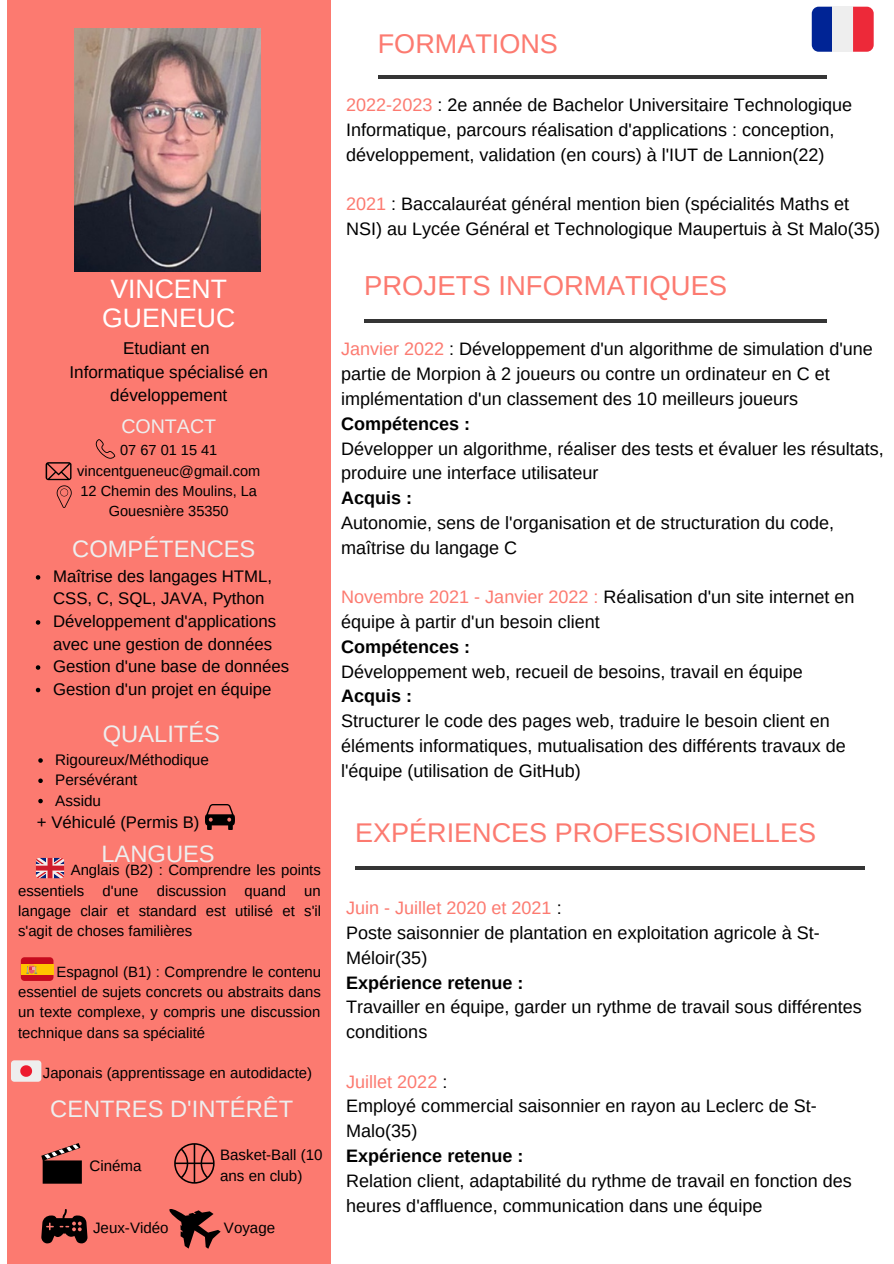
<style>
.page{position:relative;width:894px;height:1264px;background:#fff}
.page>*{position:absolute;margin:0;border:0;box-sizing:border-box;transform-origin:0 0}
.t1{font:27.45px "Arimo";color:#fc7a70}
.t2{font:27px "Arimo";color:#fc7a70}
.t3{font:26.55px/28.5px "Arimo";color:#fff;text-align:center}
.t4{font:23.7px "Arimo";color:#eee}
.t5{font:19.65px "Arimo";color:#eee}
.t6{font:18px/24.8px "Arimo";color:#000}
.t7{font:700 18px "Arimo";color:#000}
.t8{font:17.1px/23.7px "Arimo";color:#000;text-align:center}
.t9{font:16.8px/22.5px "Arimo";color:#000}
.t10{font:15.3px/20.2px "Arimo";color:#000}
.t11{font:15.15px/20.2px "Arimo";color:#000}
.t12{font:14.85px/20.2px "Arimo";color:#000;text-align:justify}
.t13{font:14.55px/20.2px "Arimo";color:#000;text-align:center}
.s1{color:#fc7a70}
</style>
<div class="page">
<div style="left:7px;top:0;width:323px;height:1263px;background:#fc7a70"></div>
<hr style="left:378px;top:75px;width:448px;height:4px;background:#353535">
<hr style="left:364px;top:319px;width:462px;height:3px;background:#353535">
<hr style="left:355px;top:866px;width:509px;height:3px;background:#353535">
<img style="left:74px;top:29px;width:186px;height:242px">
<svg style="left:852px;top:7px;width:21px;height:45px"></svg>
<svg style="left:811px;top:7px;width:21px;height:45px"></svg>
<div style="left:832px;top:7px;width:20px;height:45px;background:#eee"></div>
<svg style="left:36px;top:858px;width:28px;height:20px"></svg>
<div style="left:21px;top:957px;width:32px;height:23px;background:#c60a1d;border-radius:4px"></div>
<div style="left:21px;top:963px;width:32px;height:11px;background:#ffc400"></div>
<svg style="left:26px;top:964px;width:11px;height:9px"></svg>
<div style="left:11px;top:1060px;width:30px;height:21px;background:#eee;border-radius:3px"></div>
<svg style="left:20px;top:1065px;width:12px;height:11px"></svg>
<svg style="left:169px;top:1209px;width:51px;height:39px"></svg>
<svg style="left:174px;top:1143px;width:40px;height:40px"></svg>
<svg style="left:41px;top:1143px;width:41px;height:40px"></svg>
<svg style="left:41px;top:1209px;width:46px;height:34px"></svg>
<svg style="left:96px;top:439px;width:20px;height:19px"></svg>
<svg style="left:46px;top:462px;width:26px;height:46px"></svg>
<img style="left:205px;top:805px;width:30px;height:24px">
<svg style="left:36px;top:575px;width:4px;height:4px"></svg>
<svg style="left:36px;top:620px;width:4px;height:4px"></svg>
<svg style="left:36px;top:665px;width:4px;height:4px"></svg>
<svg style="left:36px;top:687px;width:4px;height:5px"></svg>
<svg style="left:38px;top:758px;width:5px;height:4px"></svg>
<svg style="left:38px;top:778px;width:5px;height:5px"></svg>
<svg style="left:38px;top:798px;width:5px;height:5px"></svg>
<h3 class="t3" style="left:102px;top:274px;width:134px">VINCENT<br>GUENEUC</h3>
<p class="t8" style="left:69px;top:336px;width:200px">Etudiant en<br>Informatique spécialisé en développement</p>
<p class="t5" style="left:121px;top:415px;width:96px">CONTACT</p>
<p class="t13" style="left:77px;top:440px;width:185px">07 67 01 15 41 vincentgueneuc@gmail.com<br>12 Chemin des Moulins, La<br>Gouesnière 35350</p>
<h3 class="t4" style="left:72px;top:535px;width:185px">COMPÉTENCES</h3>
<p class="t9" style="left:53px;top:565px;width:238px">Maîtrise des langages HTML,<br>CSS, C, SQL, JAVA, Python<br>Développement d'applications avec une gestion de données<br>Gestion d'une base de données<br>Gestion d'un projet en équipe</p>
<h3 class="t4" style="left:103px;top:720px;width:119px">QUALITÉS</h3>
<p class="t10" style="left:55px;top:749px;width:155px">Rigoureux/Méthodique<br>Persévérant<br>Assidu</p>
<p class="t9" style="left:37px;top:810px;width:164px">+ Véhiculé (Permis B)</p>
<h3 class="t4" style="left:101px;top:840px;width:115px">LANGUES</h3>
<p class="t12" style="left:18px;top:860px;width:304px;text-indent:53px">Anglais (B2) : Comprendre les points essentiels d'une discussion quand un langage clair et standard est utilisé et s'il s'agit de choses familières</p>
<p class="t12" style="left:18px;top:961px;width:304px;text-indent:38px">Espagnol (B1) : Comprendre le contenu essentiel de sujets concrets ou abstraits dans un texte complexe, y compris une discussion technique dans sa spécialité</p>
<p class="t12" style="left:43px;top:1062px;width:270px">Japonais (apprentissage en autodidacte)</p>
<h3 class="t4" style="left:50px;top:1095px;width:244px">CENTRES D'INTÉRÊT</h3>
<p class="t11" style="left:89px;top:1155px;width:53px">Cinéma</p>
<p class="t11" style="left:220px;top:1144px;width:104px">Basket-Ball (10 ans en club)</p>
<p class="t11" style="left:93px;top:1217px;width:77px">Jeux-Vidéo</p>
<p class="t11" style="left:224px;top:1217px;width:53px">Voyage</p>
<h2 class="t2" style="left:378px;top:29px;width:181px">FORMATIONS</h2>
<p class="t6" style="left:346px;top:93px;width:507px"><span class="s1">2022-2023</span> : 2e année de Bachelor Universitaire Technologique<br>Informatique, parcours réalisation d'applications : conception, développement, validation (en cours) à l'IUT de Lannion(22)</p>
<p class="t6" style="left:346px;top:192px;width:535px"><span class="s1">2021</span> : Baccalauréat général mention bien (spécialités Maths et<br>NSI) au Lycée Général et Technologique Maupertuis à St Malo(35)</p>
<h1 class="t1" style="left:364px;top:270px;width:364px">PROJETS INFORMATIQUES</h1>
<p class="t6" style="left:341px;top:337px;width:533px"><span class="s1">Janvier 2022</span> : Développement d'un algorithme de simulation d'une partie de Morpion à 2 joueurs ou contre un ordinateur en C et implémentation d'un classement des 10 meilleurs joueurs</p>
<p class="t7" style="left:341px;top:413px;width:131px">Compétences :</p>
<p class="t6" style="left:341px;top:436px;width:544px">Développer un algorithme, réaliser des tests et évaluer les résultats, produire une interface utilisateur</p>
<p class="t7" style="left:341px;top:488px;width:72px">Acquis :</p>
<p class="t6" style="left:341px;top:510px;width:494px">Autonomie, sens de l'organisation et de structuration du code, maîtrise du langage C</p>
<p class="t6" style="left:341px;top:584px;width:514px"><span class="s1">Novembre 2021 - Janvier 2022 :</span> Réalisation d'un site internet en équipe à partir d'un besoin client</p>
<p class="t7" style="left:341px;top:636px;width:131px">Compétences :</p>
<p class="t6" style="left:341px;top:659px;width:463px">Développement web, recueil de besoins, travail en équipe</p>
<p class="t7" style="left:341px;top:686px;width:72px">Acquis :</p>
<p class="t6" style="left:341px;top:708px;width:506px">Structurer le code des pages web, traduire le besoin client en éléments informatiques, mutualisation des différents travaux de l'équipe (utilisation de GitHub)</p>
<h2 class="t2" style="left:355px;top:817px;width:462px">EXPÉRIENCES PROFESSIONELLES</h2>
<p class="t6" style="left:346px;top:895px;width:475px"><span class="s1">Juin - Juillet 2020 et 2021</span> :<br>Poste saisonnier de plantation en exploitation agricole à St-<br>Méloir(35)</p>
<p class="t7" style="left:346px;top:972px;width:179px">Expérience retenue :</p>
<p class="t6" style="left:346px;top:994px;width:517px">Travailler en équipe, garder un rythme de travail sous différentes conditions</p>
<p class="t6" style="left:346px;top:1069px;width:472px"><span class="s1">Juillet 2022</span> :<br>Employé commercial saisonnier en rayon au Leclerc de St-<br>Malo(35)</p>
<p class="t7" style="left:346px;top:1145px;width:179px">Expérience retenue :</p>
<p class="t6" style="left:346px;top:1168px;width:507px">Relation client, adaptabilité du rythme de travail en fonction des heures d'affluence, communication dans une équipe</p>
</div>
